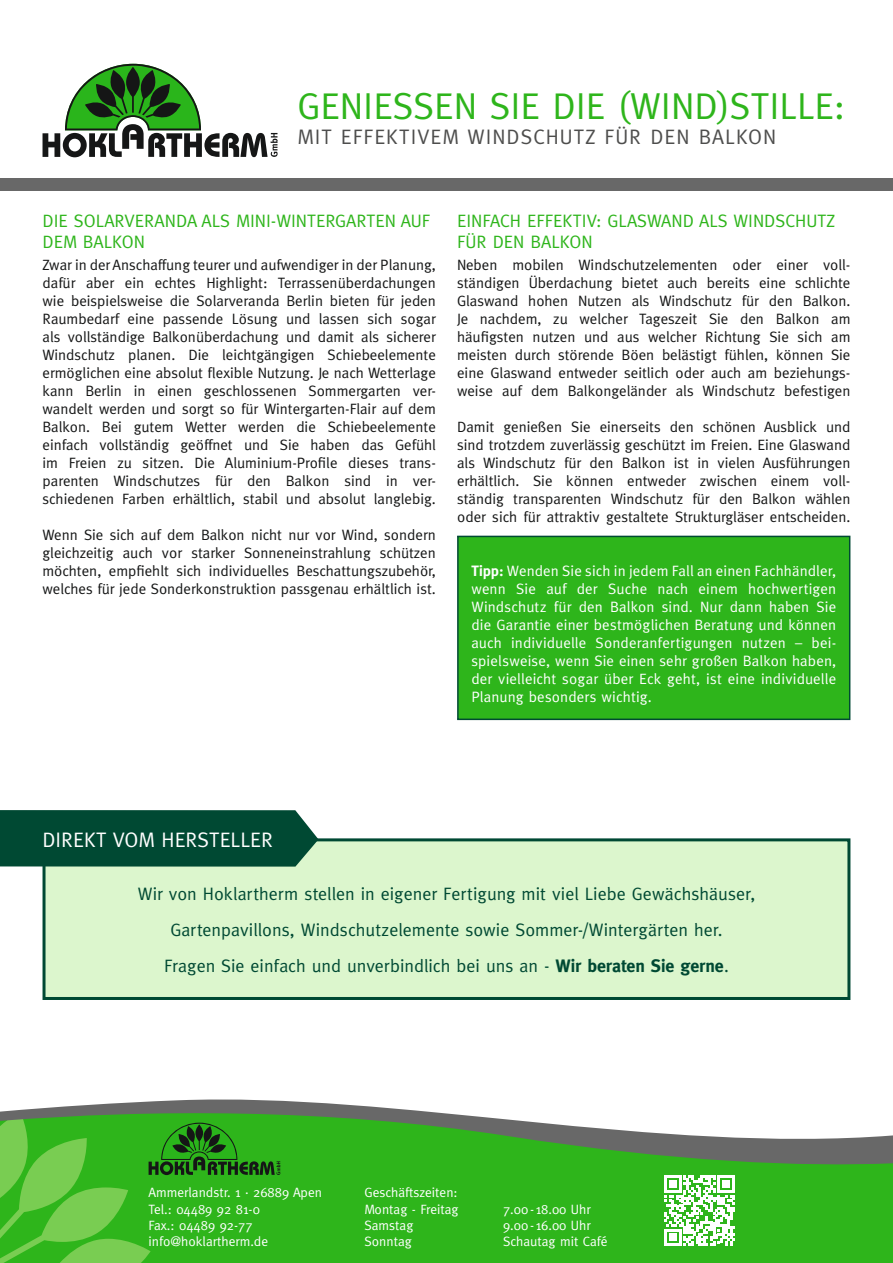
<style>
.page{position:relative;width:893px;height:1263px;background:#fff}
.page>*{position:absolute;margin:0;border:0;box-sizing:border-box;transform-origin:0 0}
.t1{font:37.5px "Meta Plus";color:#2eb51b}
.t2{font:21px "Meta Plus";letter-spacing:.05em;color:#4e4e4d}
.t3{font:21px "Meta Plus";color:#fff}
.t4{font:18px/36px "Meta Plus";color:#004933;text-align:center}
.t5{font:18px/21.6px "Meta Plus";color:#2eb51b}
.t6{font:15px/18px "Meta Plus";color:#151616;text-align:justify}
.t7{font:15px/18px "Meta Plus";letter-spacing:.01em;color:#fff;text-align:justify}
.t8{font:13.5px/16.2px "Meta Plus";color:#fff}
.s1{font-weight:700}
</style>
<div class="page">
<div style="left:0;top:179px;width:893px;height:12px;background:#686868"></div>
<div style="left:280px;top:1167px;width:613px;height:96px;background:#2eb51b"></div>
<svg style="left:0;top:1099px;width:893px;height:68px"></svg>
<svg style="left:664px;top:1175px;width:71px;height:71px"></svg>
<div style="left:457px;top:536px;width:393px;height:184px;background:#2eb51b"></div>
<div style="left:43px;top:838px;width:807px;height:162px;background:#dcf6cd"></div>
<div style="left:0;top:810px;width:318px;height:57px;background:#004933"></div>
<svg style="left:43px;top:64px;width:235px;height:93px"></svg>
<svg style="left:0;top:1115px;width:280px;height:148px;background:#3fb228"></svg>
<h1 class="t1" style="left:298px;top:84px;width:549px">GENIESSEN SIE DIE (WIND)STILLE:</h1>
<h2 class="t2" style="left:298px;top:125px;width:480px">MIT EFFEKTIVEM WINDSCHUTZ FÜR DEN BALKON</h2>
<p class="t5" style="left:43px;top:210px;width:389px">DIE SOLARVERANDA ALS MINI-WINTERGARTEN AUF<br>DEM BALKON</p>
<p class="t6" style="left:43px;top:256px;width:395px">Zwar in der Anschaffung teurer und aufwendiger in der Planung, dafür aber ein echtes Highlight: Terrassenüberdachungen wie beispielsweise die Solarveranda Berlin bieten für jeden Raumbedarf eine passende Lösung und lassen sich sogar als vollständige Balkonüberdachung und damit als sicherer Windschutz planen. Die leichtgängigen Schiebeelemente ermöglichen eine absolut flexible Nutzung. Je nach Wetterlage kann Berlin in einen geschlossenen Sommergarten ver&shy;wandelt werden und sorgt so für Wintergarten-Flair auf dem Balkon. Bei gutem Wetter werden die Schiebeelemente einfach vollständig geöffnet und Sie haben das Gefühl im Freien zu sitzen. Die Aluminium-Profile dieses trans&shy;parenten Windschutzes für den Balkon sind in ver&shy;schiedenen Farben erhältlich, stabil und absolut langlebig.</p>
<p class="t6" style="left:43px;top:526px;width:395px">Wenn Sie sich auf dem Balkon nicht nur vor Wind, sondern gleichzeitig auch vor starker Sonneneinstrahlung schützen möchten, empfiehlt sich individuelles Beschattungszubehör, welches für jede Sonderkonstruktion passgenau erhältlich ist.</p>
<p class="t5" style="left:457px;top:210px;width:379px">EINFACH EFFEKTIV: GLASWAND ALS WINDSCHUTZ<br>FÜR DEN BALKON</p>
<p class="t6" style="left:457px;top:256px;width:395px">Neben mobilen Windschutzelementen oder einer voll&shy;ständigen Überdachung bietet auch bereits eine schlichte Glaswand hohen Nutzen als Windschutz für den Balkon.<br>Je nachdem, zu welcher Tageszeit Sie den Balkon am häufigsten nutzen und aus welcher Richtung Sie sich am meisten durch störende Böen belästigt fühlen, können Sie eine Glaswand entweder seitlich oder auch am beziehungs&shy;weise auf dem Balkongeländer als Windschutz befestigen</p>
<p class="t6" style="left:457px;top:418px;width:395px">Damit genießen Sie einerseits den schönen Ausblick und sind trotzdem zuverlässig geschützt im Freien. Eine Glaswand als Windschutz für den Balkon ist in vielen Ausführungen erhältlich. Sie können entweder zwischen einem voll&shy;ständig transparenten Windschutz für den Balkon wählen oder sich für attraktiv gestaltete Strukturgläser entscheiden.</p>
<p class="t7" style="left:471px;top:562px;width:366px"><span class="s1">Tipp:</span> Wenden Sie sich in jedem Fall an einen Fachhändler, wenn Sie auf der Suche nach einem hochwertigen Windschutz für den Balkon sind. Nur dann haben Sie die Garantie einer bestmöglichen Beratung und können auch individuelle Sonderanfertigungen nutzen – bei&shy;spielsweise, wenn Sie einen sehr großen Balkon haben, der vielleicht sogar über Eck geht, ist eine individuelle Planung besonders wichtig.</p>
<h2 class="t3" style="left:43px;top:827px;width:232px">DIREKT VOM HERSTELLER</h2>
<p class="t4" style="left:138px;top:876px;width:619px">Wir von Hoklartherm stellen in eigener Fertigung mit viel Liebe Gewächshäuser,<br>Gartenpavillons, Windschutzelemente sowie Sommer-/Wintergärten her.<br>Fragen Sie einfach und unverbindlich bei uns an - <span class="s1">Wir beraten Sie gerne</span>.</p>
<p class="t8" style="left:149px;top:1184px;width:175px">Ammerlandstr. 1 · 26889 Apen<br>Tel.: 04489 92 81-0<br>Fax.: 04489 92-77 info@hoklartherm.de</p>
<p class="t8" style="left:365px;top:1184px;width:96px">Geschäftszeiten:<br>Montag - Freitag</p>
<p class="t8" style="left:503px;top:1200px;width:89px">7.00 - 18.00 Uhr</p>
<p class="t8" style="left:365px;top:1217px;width:50px">Samstag</p>
<p class="t8" style="left:503px;top:1217px;width:89px">9.00 - 16.00 Uhr</p>
<p class="t8" style="left:365px;top:1233px;width:49px">Sonntag</p>
<p class="t8" style="left:503px;top:1233px;width:106px">Schautag mit Café</p>
</div>
